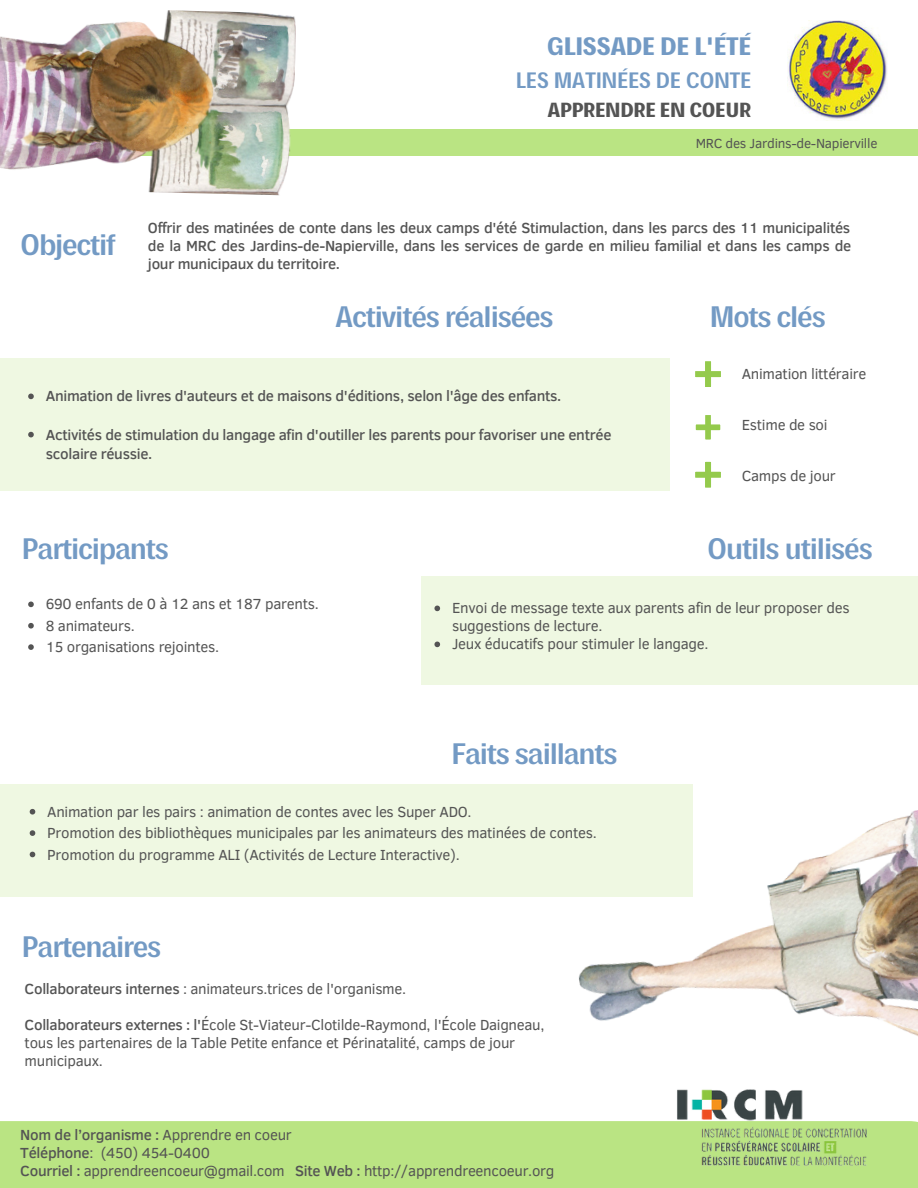
<style>
.page{position:relative;width:918px;height:1188px;background:#fff}
.page>*{position:absolute;margin:0;border:0;box-sizing:border-box;transform-origin:0 0}
.t1{font:700 30px "Polarity";letter-spacing:-.04em;color:#739ac4}
.t2{font:900 25.5px "Polarity";letter-spacing:-.02em;color:#739ac4}
.t3{font:700 22.5px "Polarity";letter-spacing:-.02em;color:#739ac4}
.t4{font:900 20.7px "Polarity";letter-spacing:-.02em;color:#545454}
.t5{font:15px/18px "Clear Sans";letter-spacing:-.02em;color:#545454}
.t6{font:500 15px/18px "Clear Sans";letter-spacing:-.02em;color:#545454}
.t7{font:13.5px "Clear Sans";letter-spacing:-.02em;color:#545454}
.s1{font-weight:500}
.s2{font-weight:400}
</style>
<div class="page">
<svg style="left:695px;top:361px;width:26px;height:26px"></svg>
<svg style="left:695px;top:415px;width:26px;height:25px"></svg>
<svg style="left:695px;top:461px;width:26px;height:27px"></svg>
<div style="left:0;top:129px;width:918px;height:27px;background:#bae483"></div>
<div style="left:0;top:358px;width:670px;height:133px;background:#eff8e2"></div>
<div style="left:421px;top:576px;width:497px;height:108px;background:#eff8e2"></div>
<div style="left:0;top:784px;width:693px;height:113px;background:#eff8e2"></div>
<div style="left:0;top:1121px;width:918px;height:67px;background:#bae483"></div>
<img style="left:665px;top:1108px;width:223px;height:58px">
<img style="left:0;top:10px;width:296px;height:186px">
<img style="left:578px;top:810px;width:340px;height:298px">
<img style="left:787px;top:21px;width:100px;height:100px">
<svg style="left:28px;top:394px;width:6px;height:5px"></svg>
<svg style="left:28px;top:432px;width:6px;height:5px"></svg>
<svg style="left:434px;top:606px;width:6px;height:5px"></svg>
<svg style="left:434px;top:642px;width:6px;height:5px"></svg>
<svg style="left:28px;top:602px;width:6px;height:5px"></svg>
<svg style="left:28px;top:623px;width:6px;height:6px"></svg>
<svg style="left:28px;top:644px;width:6px;height:6px"></svg>
<svg style="left:30px;top:809px;width:5px;height:6px"></svg>
<svg style="left:30px;top:830px;width:5px;height:6px"></svg>
<svg style="left:30px;top:852px;width:5px;height:5px"></svg>
<p class="t2" style="left:547px;top:29px;width:206px">GLISSADE DE L'ÉTÉ</p>
<p class="t3" style="left:516px;top:65px;width:237px">LES MATINÉES DE CONTE</p>
<p class="t4" style="left:548px;top:96px;width:205px">APPRENDRE EN COEUR</p>
<p class="t1" style="left:20px;top:225px;width:97px">Objectif</p>
<p class="t7" style="left:696px;top:133px;width:183px">MRC des Jardins-de-Napierville</p>
<p class="t6" style="left:148px;top:218px;width:705px;text-align:justify">Offrir des matinées de conte dans les deux camps d'été Stimulaction, dans les parcs des 11 municipalités de la MRC des Jardins-de-Napierville, dans les services de garde en milieu familial et dans les camps de jour municipaux du territoire.</p>
<p class="t1" style="left:335px;top:296px;width:220px">Activités réalisées</p>
<p class="t1" style="left:710px;top:296px;width:118px">Mots clés</p>
<p class="t6" style="left:46px;top:386px;width:517px">Animation de livres d'auteurs et de maisons d'éditions, selon l'âge des enfants.</p>
<p class="t6" style="left:46px;top:424px;width:567px;line-height:19.2px">Activités de stimulation du langage afin d'outiller les parents pour favoriser une entrée scolaire réussie.</p>
<p class="t5" style="left:742px;top:364px;width:126px">Animation littéraire</p>
<p class="t5" style="left:742px;top:415px;width:87px">Estime de soi</p>
<p class="t5" style="left:742px;top:466px;width:95px">Camps de jour</p>
<p class="t1" style="left:22px;top:529px;width:149px">Participants</p>
<p class="t5" style="left:46px;top:594px;width:275px">690 enfants de 0 à 12 ans et 187 parents.</p>
<p class="t5" style="left:46px;top:616px;width:91px">8 animateurs.</p>
<p class="t5" style="left:46px;top:637px;width:175px">15 organisations rejointes.</p>
<p class="t1" style="left:707px;top:529px;width:167px">Outils utilisés</p>
<p class="t5" style="left:452px;top:598px;width:399px">Envoi de message texte aux parents afin de leur proposer des suggestions de lecture.</p>
<p class="t5" style="left:452px;top:634px;width:258px">Jeux éducatifs pour stimuler le langage.</p>
<p class="t1" style="left:452px;top:734px;width:168px">Faits saillants</p>
<p class="t5" style="left:47px;top:802px;width:426px">Animation par les pairs : animation de contes avec les Super ADO.</p>
<p class="t5" style="left:47px;top:823px;width:551px">Promotion des bibliothèques municipales par les animateurs des matinées de contes.</p>
<p class="t5" style="left:47px;top:845px;width:414px">Promotion du programme ALI (Activités de Lecture Interactive).</p>
<p class="t1" style="left:22px;top:927px;width:141px">Partenaires</p>
<p class="t5" style="left:25px;top:979px;width:383px"><span class="s1">Collaborateurs internes</span> : animateurs.trices de l'organisme.</p>
<p class="t5" style="left:25px;top:1015px;width:521px"><span class="s1">Collaborateurs externes : l'</span>École St-Viateur-Clotilde-Raymond, l'École Daigneau, tous les partenaires de la Table Petite enfance et Périnatalité, camps de jour municipaux.</p>
<p class="t6" style="left:20px;top:1125px;width:273px">Nom de l’organisme : <span class="s2">Apprendre en coeur</span></p>
<p class="t5" style="left:20px;top:1143px;width:191px"><span class="s1">Téléphone</span>: (450) 454-0400</p>
<p class="t5" style="left:20px;top:1161px;width:536px"><span class="s1">Courriel :</span> apprendreencoeur@gmail.com <span class="s1">Site Web :</span> http://apprendreencoeur.org</p>
</div>
